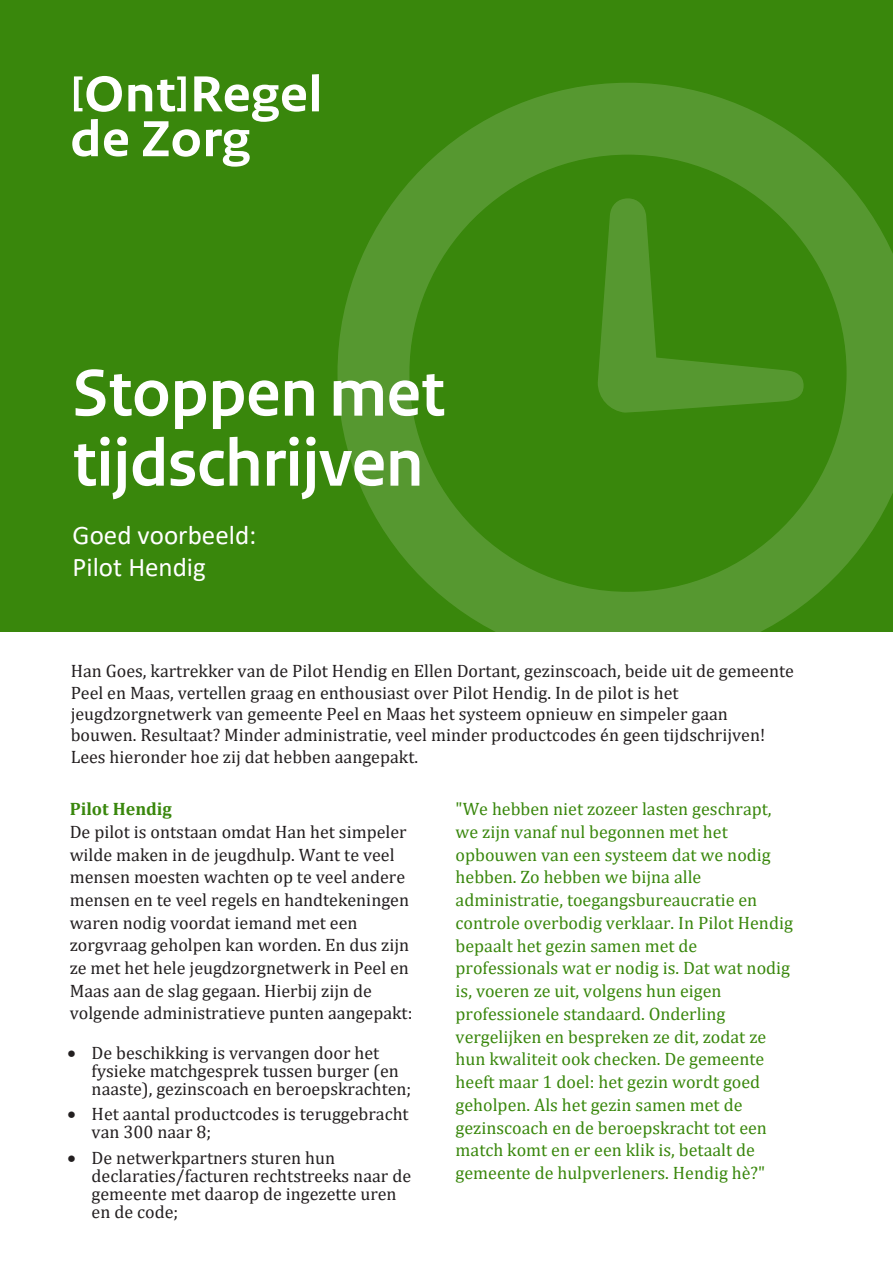
<style>
.page{position:relative;width:893px;height:1263px;background:#fff}
.page>*{position:absolute;margin:0;border:0;box-sizing:border-box;transform-origin:0 0}
._02_RO_Subtitel{font:700 70.05px/70.1px "Rijksoverheid Sans Heading";color:#fff}
._02_RO_Subtitel-2{font:27px/32.4px "Calibri";color:#fff}
._10_RO_Broodtekst{font:18px/22.6px "Cambria";color:#231f20}
._31_RO_Tabel_Tussenk{font:18px/22.8px "Cambria";color:#39870c}
._09_RO_Inleiding_Hoo{font:18px/21.3px "Cambria";color:#231f20}
.s1{font-weight:700;color:#39870c}
</style>
<div class="page">
<div style="left:0;top:0;width:893px;height:632px;background:#39870c"></div>
<div style="left:312px;top:74px;width:7px;height:37px;background:#fff"></div>
<svg style="left:72px;top:76px;width:234px;height:91px"></svg>
<svg style="left:337px;top:83px;width:556px;height:549px"></svg>
<svg style="left:598px;top:198px;width:206px;height:215px"></svg>
<p class="_02_RO_Subtitel" style="left:73px;top:359px;width:374px">Stoppen met tijdschrijven</p>
<p class="_02_RO_Subtitel-2" style="left:73px;top:518px;width:185px">Goed voorbeeld:<br>Pilot Hendig</p>
<p class="_09_RO_Inleiding_Hoo" style="left:71px;top:660px;width:725px">Han Goes, kartrekker van de Pilot Hendig en Ellen Dortant, gezinscoach, beide uit de gemeente Peel en Maas, vertellen graag en enthousiast over Pilot Hendig. In de pilot is het jeugdzorgnetwerk van gemeente Peel en Maas het systeem opnieuw en simpeler gaan bouwen. Resultaat? Minder administratie, veel minder productcodes én geen tijdschrijven!<br>Lees hieronder hoe zij dat hebben aangepakt.</p>
<p class="_10_RO_Broodtekst" style="left:70px;top:798px;width:344px"><span class="s1">Pilot Hendig<br></span>De pilot is ontstaan omdat Han het simpeler wilde maken in de jeugdhulp. Want te veel mensen moesten wachten op te veel andere mensen en te veel regels en handtekeningen waren nodig voordat iemand met een zorgvraag geholpen kan worden. En dus zijn ze met het hele jeugdzorgnetwerk in Peel en Maas aan de slag gegaan. Hierbij zijn de volgende administratieve punten aangepakt:</p>
<p class="_10_RO_Broodtekst" style="left:92px;top:1043px;width:321px;line-height:18px;text-indent:-24px">• De beschikking is vervangen door het fysieke matchgesprek tussen burger (en naaste), gezinscoach en beroepskrachten;</p>
<p class="_10_RO_Broodtekst" style="left:92px;top:1105px;width:319px;line-height:18px;text-indent:-24px">• Het aantal productcodes is teruggebracht van 300 naar 8;</p>
<p class="_10_RO_Broodtekst" style="left:92px;top:1148px;width:321px;line-height:18px;text-indent:-24px">• De netwerkpartners sturen hun declaraties/facturen rechtstreeks naar de gemeente met daarop de ingezette uren en de code;</p>
<p class="_31_RO_Tabel_Tussenk" style="left:456px;top:798px;width:339px">"We hebben niet zozeer lasten geschrapt, we zijn vanaf nul begonnen met het opbouwen van een systeem dat we nodig hebben. Zo hebben we bijna alle administratie, toegangsbureaucratie en controle overbodig verklaar. In Pilot Hendig bepaalt het gezin samen met de professionals wat er nodig is. Dat wat nodig is, voeren ze uit, volgens hun eigen professionele standaard. Onderling vergelijken en bespreken ze dit, zodat ze hun kwaliteit ook checken. De gemeente heeft maar 1 doel: het gezin wordt goed geholpen. Als het gezin samen met de gezinscoach en de beroepskracht tot een match komt en er een klik is, betaalt de gemeente de hulpverleners. Hendig hè?"</p>
</div>
